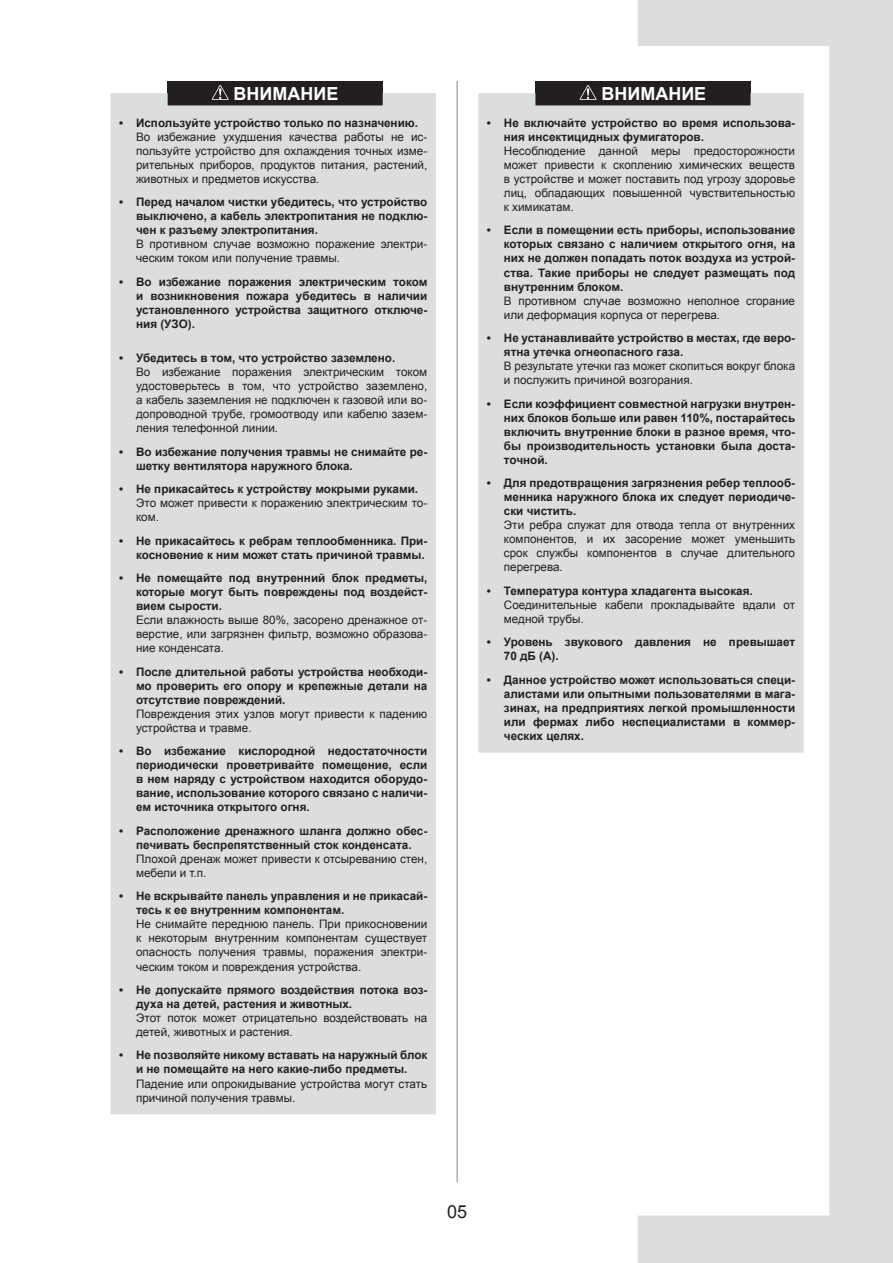
<style>
.page{position:relative;width:893px;height:1263px;background:#fff}
.page>*{position:absolute;margin:0;border:0;box-sizing:border-box;transform-origin:0 0}
.t1{font:700 18px "Arial";color:#fff}
.t2{font:18px "Arial";color:#231f20}
.t3{font:700 11.7px/14.1px "Arial";color:#231f20;text-align:justify}
.t4{font:11.7px/14.1px "Arial";color:#231f20}
</style>
<div class="page">
<svg style="left:638px;top:0;width:255px;height:1263px"></svg>
<hr style="left:457px;top:81px;width:1px;height:1101px;background:#808285">
<div style="left:168px;top:81px;width:215px;height:24px;background:#231f20"></div>
<div style="left:111px;top:93px;width:325px;height:1021px;background:#dcdddf"></div>
<svg style="left:212px;top:85px;width:17px;height:15px"></svg>
<div style="left:535px;top:81px;width:215px;height:24px;background:#231f20"></div>
<div style="left:478px;top:93px;width:326px;height:660px;background:#dcdddf"></div>
<svg style="left:580px;top:85px;width:16px;height:15px"></svg>
<h1 class="t1" style="left:234px;top:82px;width:106px">ВНИМАНИЕ</h1>
<p class="t3" style="left:119px;top:116px;width:301px">• Используйте устройство только по назначению.</p>
<p class="t4" style="left:136px;top:130px;width:293px;text-align:justify">Во избежание ухудшения качества работы не ис&shy;пользуйте устройство для охлаждения точных изме&shy;рительных приборов, продуктов питания, растений, животных и предметов искусства.</p>
<p class="t3" style="left:136px;top:195px;width:293px;text-indent:-17px">• Перед началом чистки убедитесь, что устройство выключено, а кабель электропитания не подклю&shy;чен к разъему электропитания.</p>
<p class="t4" style="left:136px;top:237px;width:292px">В противном случае возможно поражение электри&shy;ческим током или получение травмы.</p>
<p class="t3" style="left:136px;top:275px;width:293px;text-indent:-17px">• Во избежание поражения электрическим током и возникновения пожара убедитесь в наличии установленного устройства защитного отключе&shy;ния (УЗО).</p>
<p class="t3" style="left:119px;top:351px;width:278px">• Убедитесь в том, что устройство заземлено.</p>
<p class="t4" style="left:136px;top:365px;width:293px;text-align:justify">Во избежание поражения электрическим током удостоверьтесь в том, что устройство заземлено, а кабель заземления не подключен к газовой или во&shy;допроводной трубе, громоотводу или кабелю зазем&shy;ления телефонной линии.</p>
<p class="t3" style="left:136px;top:445px;width:293px;text-indent:-17px">• Во избежание получения травмы не снимайте ре&shy;шетку вентилятора наружного блока.</p>
<p class="t3" style="left:119px;top:482px;width:301px">• Не прикасайтесь к устройству мокрыми руками.</p>
<p class="t4" style="left:136px;top:496px;width:293px">Это может привести к поражению электрическим то&shy;ком.</p>
<p class="t3" style="left:119px;top:534px;width:310px;text-align:right">• Не прикасайтесь к ребрам теплообменника. При&shy;косновение к ним может стать причиной травмы.</p>
<p class="t3" style="left:136px;top:571px;width:293px;text-indent:-17px">• Не помещайте под внутренний блок предметы, которые могут быть повреждены под воздейст&shy;вием сырости.</p>
<p class="t4" style="left:136px;top:613px;width:293px;text-align:justify">Если влажность выше 80%, засорено дренажное от&shy;верстие, или загрязнен фильтр, возможно образова&shy;ние конденсата.</p>
<p class="t3" style="left:136px;top:665px;width:293px;text-indent:-17px">• После длительной работы устройства необходи&shy;мо проверить его опору и крепежные детали на отсутствие повреждений.</p>
<p class="t4" style="left:136px;top:707px;width:293px">Повреждения этих узлов могут привести к падению устройства и травме.</p>
<p class="t3" style="left:136px;top:744px;width:293px;text-indent:-17px">• Во избежание кислородной недостаточности периодически проветривайте помещение, если в нем наряду с устройством находится оборудо&shy;вание, использование которого связано с наличи&shy;ем источника открытого огня.</p>
<p class="t3" style="left:119px;top:824px;width:310px;text-align:center">• Расположение дренажного шланга должно обес&shy;печивать беспрепятственный сток конденсата.</p>
<p class="t4" style="left:136px;top:852px;width:293px">Плохой дренаж может привести к отсыреванию стен, мебели и т.п.</p>
<p class="t3" style="left:136px;top:889px;width:293px;text-indent:-17px">• Не вскрывайте панель управления и не прикасай&shy;тесь к ее внутренним компонентам.</p>
<p class="t4" style="left:136px;top:917px;width:293px;text-align:justify">Не снимайте переднюю панель. При прикосновении к некоторым внутренним компонентам существует опасность получения травмы, поражения электри&shy;ческим током и повреждения устройства.</p>
<p class="t3" style="left:136px;top:983px;width:293px;text-indent:-17px">• Не допускайте прямого воздействия потока воз&shy;духа на детей, растения и животных.</p>
<p class="t4" style="left:136px;top:1011px;width:293px">Этот поток может отрицательно воздействовать на детей, животных и растения.</p>
<p class="t3" style="left:119px;top:1048px;width:310px;text-align:center">• Не позволяйте никому вставать на наружный блок и не помещайте на него какие-либо предметы.</p>
<p class="t4" style="left:136px;top:1076px;width:293px">Падение или опрокидывание устройства могут стать причиной получения травмы.</p>
<h1 class="t1" style="left:601px;top:82px;width:106px">ВНИМАНИЕ</h1>
<p class="t3" style="left:504px;top:116px;width:293px;text-indent:-17px">• Не включайте устройство во время использова&shy;ния инсектицидных фумигаторов.</p>
<p class="t4" style="left:504px;top:144px;width:293px;text-align:justify">Несоблюдение данной меры предосторожности может привести к скоплению химических веществ в устройстве и может поставить под угрозу здоровье лиц, обладающих повышенной чувствительностью к химикатам.</p>
<p class="t3" style="left:504px;top:224px;width:293px;text-indent:-17px">• Если в помещении есть приборы, использование которых связано с наличием открытого огня, на них не должен попадать поток воздуха из устрой&shy;ства. Такие приборы не следует размещать под внутренним блоком.</p>
<p class="t4" style="left:504px;top:294px;width:293px">В противном случае возможно неполное сгорание или деформация корпуса от перегрева.</p>
<p class="t3" style="left:504px;top:331px;width:293px;text-indent:-17px">• Не устанавливайте устройство в местах, где веро&shy;ятна утечка огнеопасного газа.</p>
<p class="t4" style="left:504px;top:359px;width:293px">В результате утечки газ может скопиться вокруг блока и послужить причиной возгорания.</p>
<p class="t3" style="left:504px;top:397px;width:293px;text-indent:-17px">• Если коэффициент совместной нагрузки внутрен&shy;них блоков больше или равен 110%, постарайтесь включить внутренние блоки в разное время, что&shy;бы производительность установки была доста&shy;точной.</p>
<p class="t3" style="left:504px;top:476px;width:293px;text-indent:-17px">• Для предотвращения загрязнения ребер теплооб&shy;менника наружного блока их следует периодиче&shy;ски чистить.</p>
<p class="t4" style="left:504px;top:518px;width:293px;text-align:justify">Эти ребра служат для отвода тепла от внутренних компонентов, и их засорение может уменьшить срок службы компонентов в случае длительного перегрева.</p>
<p class="t3" style="left:487px;top:584px;width:267px">• Температура контура хладагента высокая.</p>
<p class="t4" style="left:504px;top:598px;width:293px">Соединительные кабели прокладывайте вдали от медной трубы.</p>
<p class="t3" style="left:504px;top:635px;width:293px;text-indent:-17px">• Уровень звукового давления не превышает<br>70 дБ (А).</p>
<p class="t3" style="left:504px;top:673px;width:293px;text-indent:-17px">• Данное устройство может использоваться специ&shy;алистами или опытными пользователями в мага&shy;зинах, на предприятиях легкой промышленности или фермах либо неспециалистами в коммер&shy;ческих целях.</p>
<h1 class="t2" style="left:447px;top:1199px;width:22px">05</h1>
</div>
